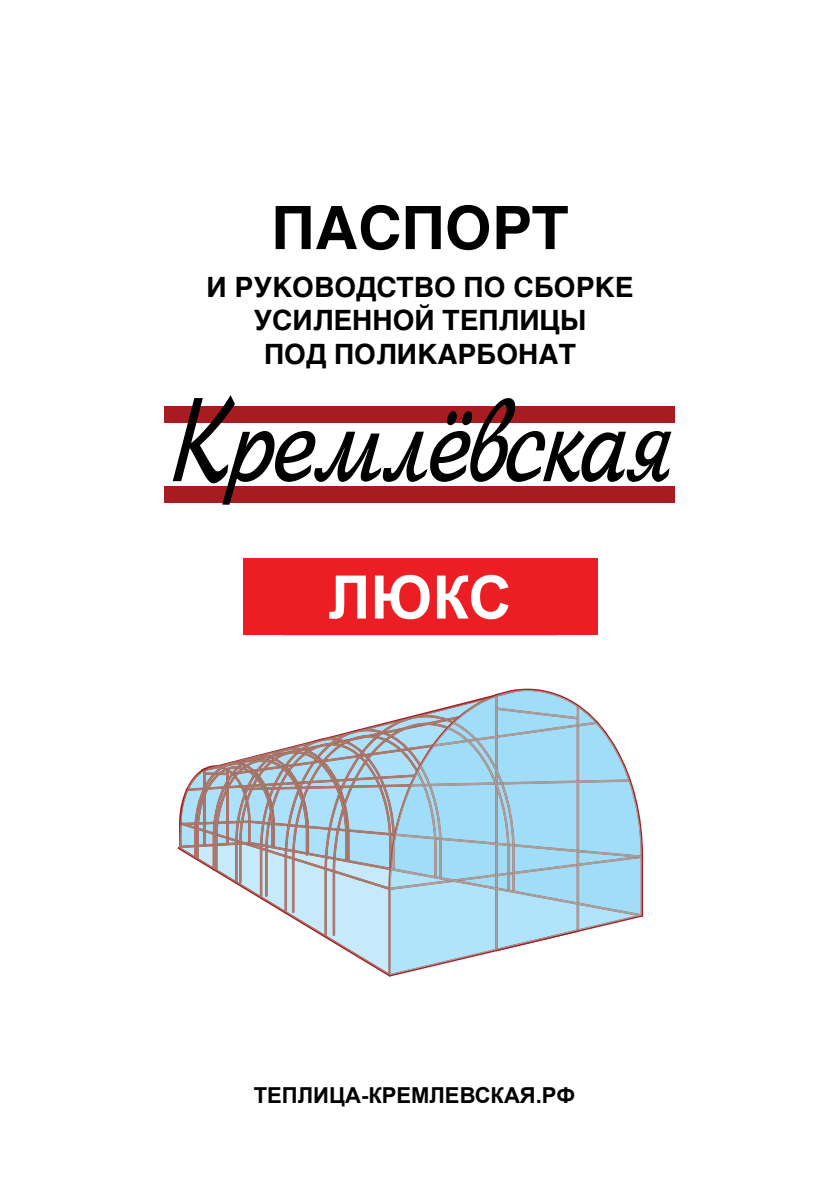
<style>
.page{position:relative;width:840px;height:1191px;background:#fff}
.page>*{position:absolute;margin:0;border:0;box-sizing:border-box;transform-origin:0 0}
.t1{font:700 60px "Helvetica";color:#000}
.t2{font:700 60px "Arial";color:#fff}
.t3{font:700 28px/33.6px "Helvetica";color:#000;text-align:center}
.t4{font:700 22px "Arial";color:#000}
</style>
<div class="page">
<div style="left:164px;top:406px;width:510px;height:17px;background:#a71c20"></div>
<div style="left:164px;top:486px;width:510px;height:16px;background:#a71c20"></div>
<svg style="left:172px;top:395px;width:413px;height:110px"></svg>
<svg style="left:580px;top:430px;width:92px;height:71px"></svg>
<div style="left:242px;top:558px;width:355px;height:77px;background:#ed1d24"></div>
<svg style="left:177px;top:689px;width:465px;height:287px"></svg>
<h1 class="t1" style="left:271px;top:179px;width:298px">ПАСПОРТ</h1>
<p class="t3" style="left:206px;top:270px;width:428px">И РУКОВОДСТВО ПО СБОРКЕ<br>УСИЛЕННОЙ ТЕПЛИЦЫ<br>ПОД ПОЛИКАРБОНАТ</p>
<h1 class="t2" style="left:328px;top:558px;width:185px">ЛЮКС</h1>
<p class="t4" style="left:253px;top:1080px;width:323px">ТЕПЛИЦА-КРЕМЛЕВСКАЯ.РФ</p>
</div>
